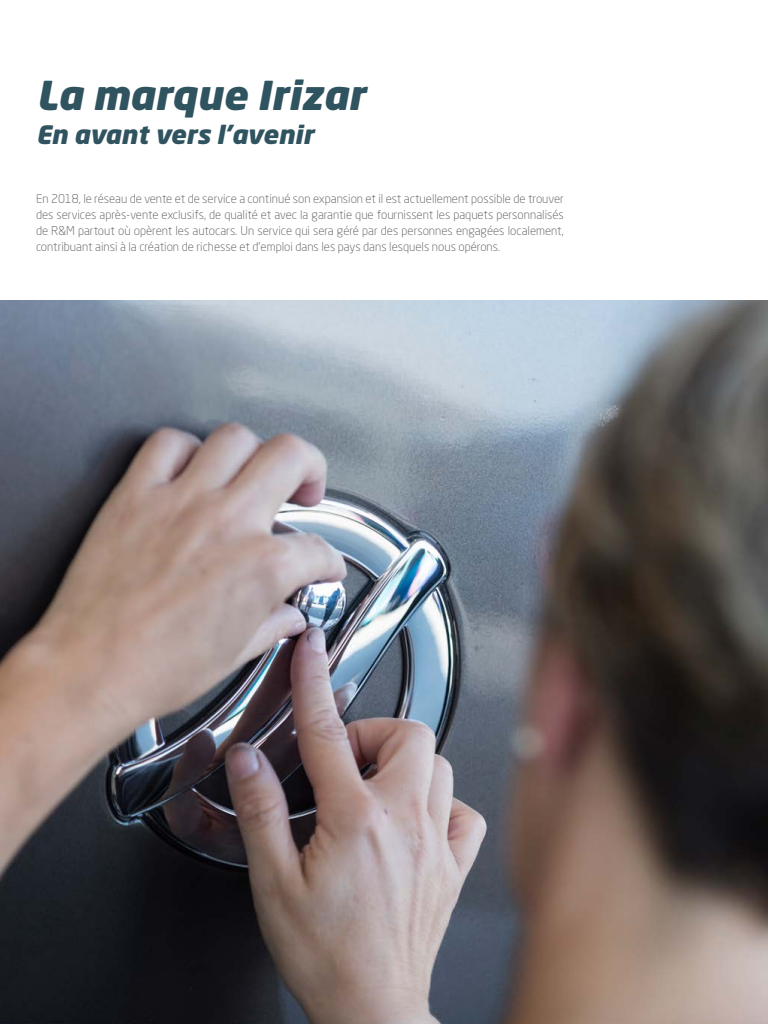
<style>
.page{position:relative;width:768px;height:1024px;background:#fff}
.page>*{position:absolute;margin:0;border:0;box-sizing:border-box;transform-origin:0 0}
.t1{font:italic 900 39.4px "Neo Sans Std";color:#305360;scale:1.04 1}
.t2{font:italic 900 25px "Neo Sans Std";color:#305360;scale:1.04 1}
.t3{font:300 12px/16px "Neo Sans Std";color:#575756;text-align:justify}
</style>
<div class="page">
<img style="left:0;top:301px;width:768px;height:723px">
<h1 class="t1" style="left:36px;top:70px;width:318px">La marque Irizar</h1>
<h2 class="t2" style="left:36px;top:119px;width:268px">En avant vers l’avenir</h2>
<p class="t3" style="left:36px;top:190px;width:529px">En 2018, le réseau de vente et de service a continué son expansion et il est actuellement possible de trouver des services après-vente exclusifs, de qualité et avec la garantie que fournissent les paquets personnalisés de R&amp;M partout où opèrent les autocars. Un service qui sera géré par des personnes engagées localement, contribuant ainsi à la création de richesse et d’emploi dans les pays dans lesquels nous opérons.</p>
</div>
